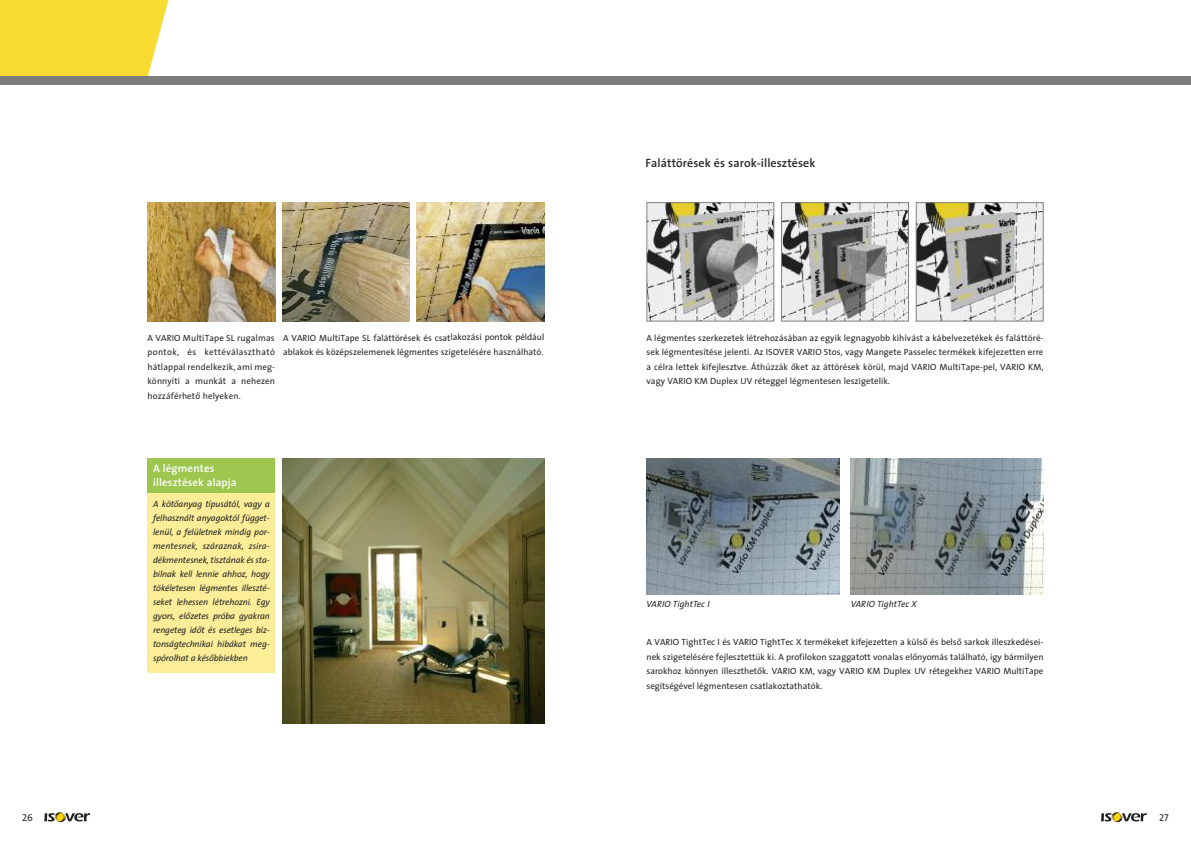
<style>
.page{position:relative;width:1191px;height:842px;background:#fff}
.page>*{position:absolute;margin:0;border:0;box-sizing:border-box;transform-origin:0 0}
.t1{font:12px "The Sans Semi Bold Plain H";letter-spacing:.005em;color:#272627}
.t2{font:11px/14.5px "The Sans Semi Bold Plain H";letter-spacing:.01em;color:#fff}
.t3{font:10px "The Sans Caps H";color:#272627}
.t4{font:9px/14.5px "The Sans Plain H";color:#272627;text-align:justify}
.t5{font:9px/14px "The Sans Italic H";letter-spacing:-.015em;color:#272627;text-align:justify}
.t6{font:italic 9px "The Sans";letter-spacing:.01em;color:#272627}
</style>
<div class="page">
<svg style="left:1101px;top:812px;width:45px;height:10px"></svg>
<svg style="left:44px;top:812px;width:46px;height:10px"></svg>
<img style="left:648px;top:204px;width:124px;height:115px">
<div style="left:646px;top:202px;width:128px;height:119px;border:1px solid #7f8184"></div>
<img style="left:783px;top:204px;width:124px;height:115px">
<div style="left:781px;top:202px;width:128px;height:119px;border:1px solid #7f8184"></div>
<img style="left:918px;top:204px;width:123px;height:115px">
<div style="left:916px;top:202px;width:127px;height:119px;border:1px solid #7f8184"></div>
<img style="left:646px;top:459px;width:193px;height:136px">
<img style="left:850px;top:459px;width:193px;height:136px">
<img style="left:147px;top:202px;width:128px;height:119px">
<img style="left:282px;top:459px;width:262px;height:264px">
<img style="left:282px;top:202px;width:128px;height:119px">
<img style="left:417px;top:202px;width:127px;height:119px">
<div style="left:147px;top:484px;width:128px;height:188px;background:#fced98"></div>
<div style="left:147px;top:459px;width:128px;height:34px;background:#9dc64e"></div>
<svg style="left:0;top:0;width:171px;height:77px;background:#f7dd40"></svg>
<div style="left:0;top:77px;width:1191px;height:8px;background:#7d7d7d"></div>
<p class="t4" style="left:147px;top:331px;width:129px">A VARIO MultiTape SL rugalmas pontok, és kettéválasztható hátlappal rendelkezik, ami meg&shy;könnyíti a munkát a nehezen hozzáférhetô helyeken.</p>
<p class="t4" style="left:283px;top:331px;width:263px">A VARIO MultiTape SL faláttörések és csatlakozási pontok például ablakok és középszelemenek légmentes szigetelésére használható.</p>
<p class="t2" style="left:153px;top:462px;width:85px">A légmentes illesztések alapja</p>
<p class="t5" style="left:153px;top:498px;width:118px">A kötôanyag típusától, vagy a felhasznált anyagoktól függet&shy;lenül, a felületnek mindig por&shy;mentesnek, száraznak, zsira&shy;dékmentesnek, tisztának és sta&shy;bilnak kell lennie ahhoz, hogy tökéletesen légmentes illeszté&shy;seket lehessen létrehozni. Egy gyors, elôzetes próba gyakran rengeteg idôt és esetleges biz&shy;tonságtechnikai hibákat meg&shy;spórolhat a késôbbiekben</p>
<h1 class="t1" style="left:645px;top:158px;width:171px">Faláttörések és sarok-illesztések</h1>
<p class="t4" style="left:646px;top:331px;width:398px">A légmentes szerkezetek létrehozásában az egyik legnagyobb kihívást a kábelvezetékek és faláttöré&shy;sek légmentesítése jelenti. Az ISOVER VARIO Stos, vagy Mangete Passelec termékek kifejezetten erre a célra lettek kifejlesztve. Áthúzzák ôket az áttörések körül, majd VARIO MultiTape-pel, VARIO KM, vagy VARIO KM Duplex UV réteggel légmentesen leszigetelik.</p>
<p class="t6" style="left:646px;top:601px;width:65px">VARIO TightTec I</p>
<p class="t6" style="left:850px;top:601px;width:68px">VARIO TightTec X</p>
<p class="t4" style="left:646px;top:636px;width:398px">A VARIO TightTec I és VARIO TightTec X termékeket kifejezetten a külsô és belsô sarkok illeszkedései&shy;nek szigetelésére fejlesztettük ki. A profilokon szaggatott vonalas elônyomás található, így bármilyen sarokhoz könnyen illeszthetôk. VARIO KM, vagy VARIO KM Duplex UV rétegekhez VARIO MultiTape segítségével légmentesen csatlakoztathatók.</p>
<p class="t3" style="left:22px;top:814px;width:12px">26</p>
<p class="t3" style="left:1159px;top:814px;width:11px">27</p>
</div>
